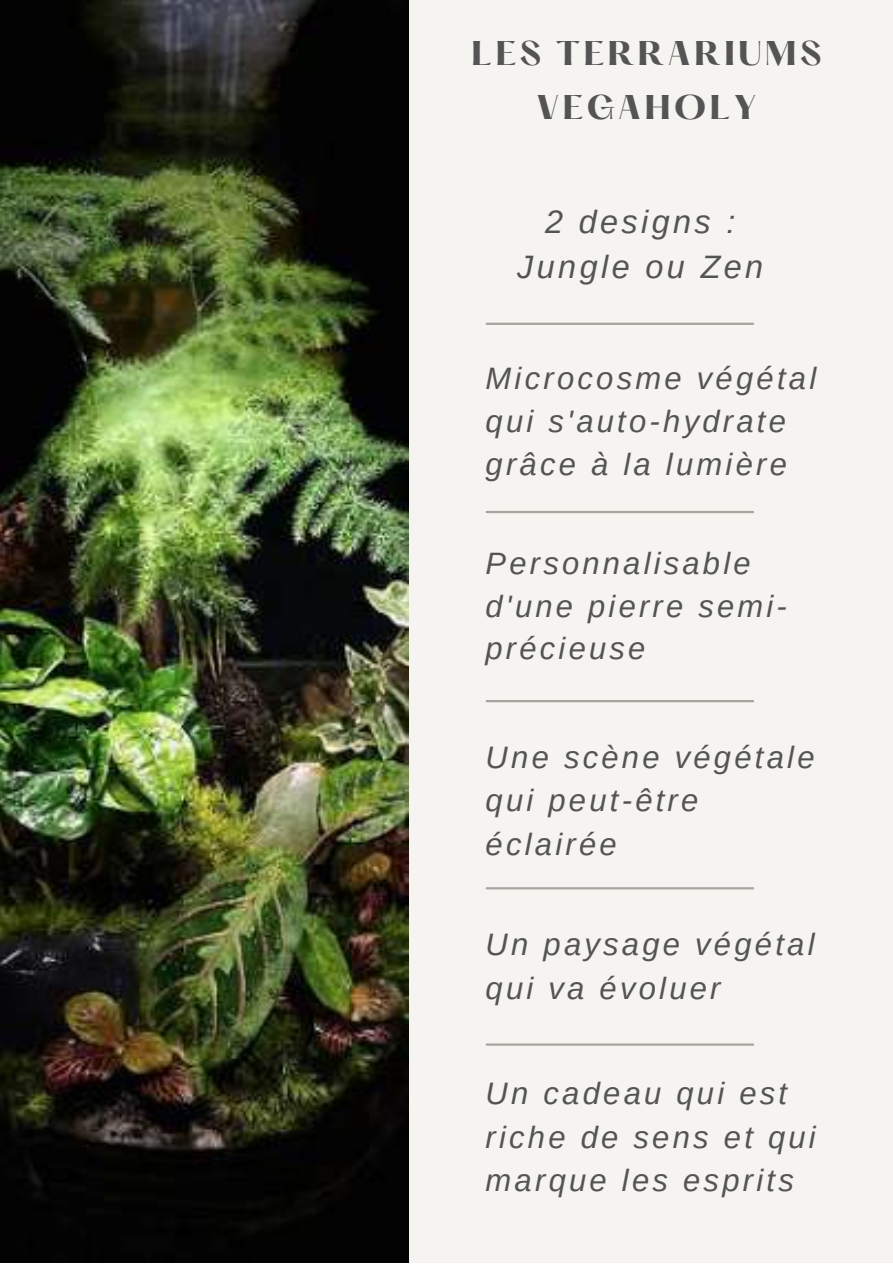
<style>
.page{position:relative;width:893px;height:1264px;background:#fff}
.page>*{position:absolute;margin:0;border:0;box-sizing:border-box;transform-origin:0 0}
.t1{font:italic 32.4px/45px "Arimo";letter-spacing:.105em;color:#545454;text-align:center}
.t2{font:italic 31.05px/43.3px "Arimo";letter-spacing:.105em;color:#545454}
.t3{font:italic 30.9px/42.8px "Arimo";letter-spacing:.105em;color:#545454}
.t4{font:700 30px/54px "Hatton";letter-spacing:.1em;color:#545454;text-align:center}
</style>
<div class="page">
<div style="left:0;top:0;width:892px;height:1262px;background:#f6f4f0"></div>
<img style="left:0;top:0;width:408px;height:1262px">
<hr style="left:486px;top:323px;width:267px;height:2px;background:#a8a39f">
<hr style="left:486px;top:511px;width:267px;height:2px;background:#a8a39f">
<hr style="left:486px;top:700px;width:267px;height:2px;background:#a8a39f">
<hr style="left:486px;top:887px;width:267px;height:2px;background:#a8a39f">
<hr style="left:486px;top:1043px;width:267px;height:2px;background:#a8a39f">
<p class="t4" style="left:471px;top:30px;width:352px">LES TERRARIUMS<br>VEGAHOLY</p>
<p class="t1" style="left:517px;top:199px;width:247px">2 designs :<br>Jungle ou Zen</p>
<p class="t2" style="left:485px;top:357px;width:332px;line-height:42.8px">Microcosme végétal qui s'auto-hydrate grâce à la lumière</p>
<p class="t3" style="left:485px;top:542px;width:303px">Personnalisable d'une pierre semi&shy;précieuse</p>
<p class="t2" style="left:485px;top:735px;width:330px">Une scène végétale qui peut-être éclairée</p>
<p class="t2" style="left:485px;top:922px;width:330px">Un paysage végétal qui va évoluer</p>
<p class="t2" style="left:485px;top:1071px;width:332px">Un cadeau qui est riche de sens et qui marque les esprits</p>
</div>
